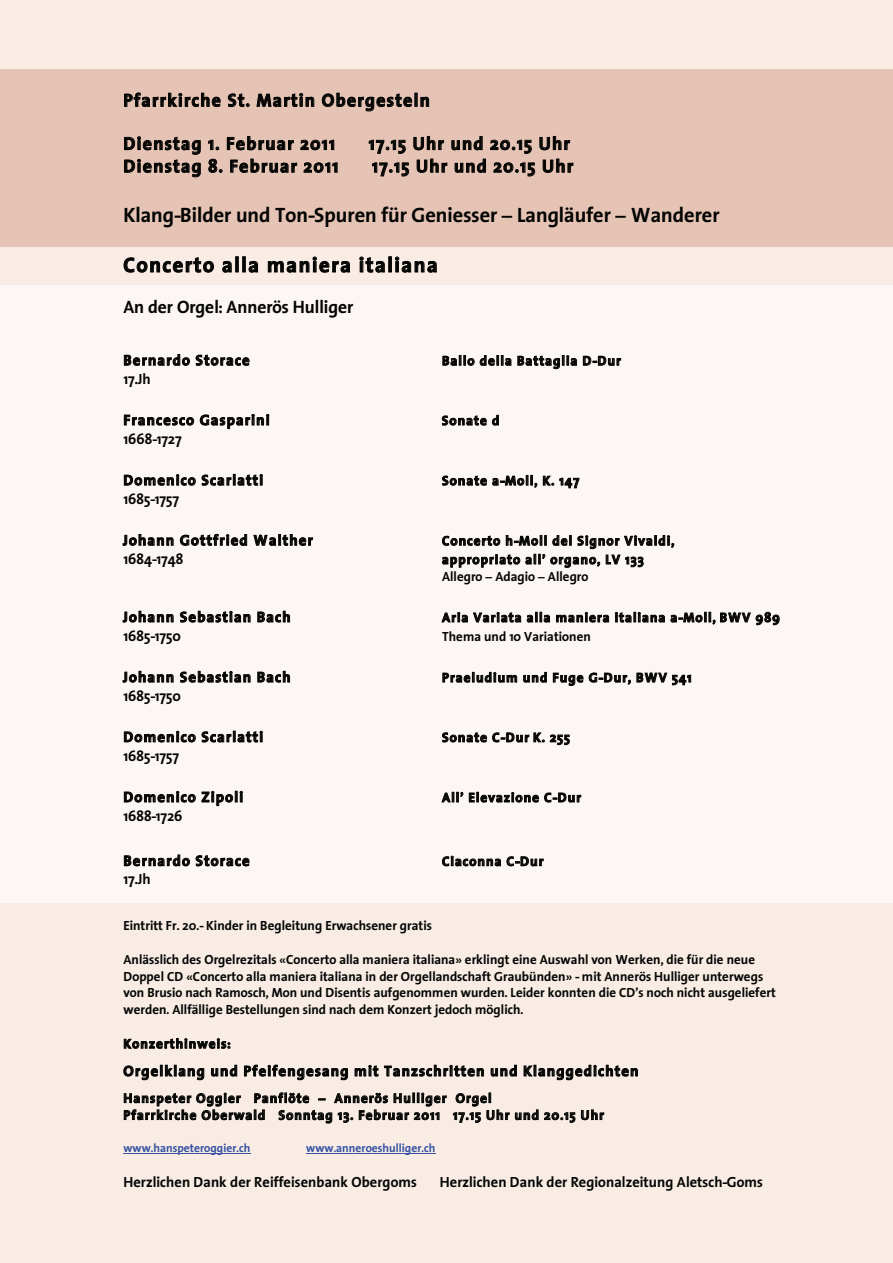
<style>
.page{position:relative;width:893px;height:1263px;background:#f8ece5}
.page>*{position:absolute;margin:0;border:0;box-sizing:border-box;transform-origin:0 0}
.t1{font:700 20.85px "Thesis Sans";letter-spacing:.005em;color:#040503}
.t2{font:700 20.85px "Thesis Sans";letter-spacing:.085em;color:#040503}
.t3{font:700 18px "Thesis Sans";letter-spacing:.085em;color:#040503}
.t4{font:700 18px "Thesis Sans";color:#040503}
.t5{font:700 14.7px "Thesis Sans";letter-spacing:.09em;color:#040503}
.t6{font:700 14.7px "Thesis Sans";letter-spacing:.01em;color:#040503}
.t7{font:700 14.7px "Thesis Sans";letter-spacing:.005em;color:#040503}
.t8{font:700 13.35px/17px "Thesis Sans";letter-spacing:.01em;color:#040503}
.t9{font:700 13.35px/17.2px "Thesis Sans";letter-spacing:.09em;color:#040503}
.t10{font:700 11.85px "Thesis Sans";letter-spacing:.005em;color:#3853a3}
</style>
<div class="page">
<div style="left:0;top:69px;width:893px;height:178px;background:#e5c4b5"></div>
<div style="left:0;top:285px;width:893px;height:617px;background:#fcf7f4"></div>
<svg style="left:124px;top:93px;width:97px;height:14px"></svg>
<svg style="left:228px;top:93px;width:21px;height:14px"></svg>
<svg style="left:257px;top:93px;width:57px;height:15px"></svg>
<svg style="left:322px;top:93px;width:107px;height:18px"></svg>
<svg style="left:208px;top:140px;width:11px;height:10px"></svg>
<svg style="left:227px;top:136px;width:67px;height:14px"></svg>
<svg style="left:300px;top:140px;width:34px;height:10px"></svg>
<svg style="left:124px;top:136px;width:77px;height:41px"></svg>
<svg style="left:208px;top:159px;width:14px;height:14px"></svg>
<svg style="left:230px;top:159px;width:67px;height:14px"></svg>
<svg style="left:304px;top:162px;width:33px;height:11px"></svg>
<svg style="left:369px;top:136px;width:204px;height:40px"></svg>
<svg style="left:124px;top:257px;width:90px;height:16px"></svg>
<svg style="left:222px;top:261px;width:10px;height:12px"></svg>
<div style="left:235px;top:256px;width:4px;height:16px;border:1px solid #040503"></div>
<div style="left:242px;top:256px;width:4px;height:16px;border:1px solid #040503"></div>
<svg style="left:249px;top:261px;width:9px;height:12px"></svg>
<svg style="left:268px;top:257px;width:82px;height:16px"></svg>
<svg style="left:360px;top:257px;width:25px;height:16px"></svg>
<div style="left:388px;top:256px;width:4px;height:16px;border:1px solid #040503"></div>
<svg style="left:395px;top:257px;width:42px;height:16px"></svg>
<svg style="left:124px;top:354px;width:66px;height:12px"></svg>
<svg style="left:196px;top:355px;width:53px;height:11px"></svg>
<svg style="left:443px;top:355px;width:31px;height:11px"></svg>
<svg style="left:480px;top:355px;width:31px;height:11px"></svg>
<svg style="left:518px;top:355px;width:59px;height:14px"></svg>
<svg style="left:583px;top:356px;width:38px;height:10px"></svg>
<svg style="left:124px;top:415px;width:70px;height:11px"></svg>
<svg style="left:200px;top:414px;width:69px;height:15px"></svg>
<svg style="left:442px;top:415px;width:57px;height:10px"></svg>
<svg style="left:124px;top:474px;width:72px;height:12px"></svg>
<svg style="left:202px;top:474px;width:61px;height:12px"></svg>
<svg style="left:442px;top:474px;width:137px;height:14px"></svg>
<svg style="left:123px;top:534px;width:51px;height:12px"></svg>
<svg style="left:180px;top:534px;width:67px;height:12px"></svg>
<svg style="left:254px;top:534px;width:59px;height:12px"></svg>
<svg style="left:442px;top:535px;width:233px;height:33px"></svg>
<svg style="left:123px;top:611px;width:51px;height:11px"></svg>
<svg style="left:180px;top:611px;width:70px;height:11px"></svg>
<svg style="left:258px;top:611px;width:32px;height:11px"></svg>
<svg style="left:442px;top:611px;width:79px;height:12px"></svg>
<svg style="left:527px;top:612px;width:23px;height:10px"></svg>
<svg style="left:556px;top:612px;width:53px;height:10px"></svg>
<svg style="left:615px;top:612px;width:50px;height:10px"></svg>
<svg style="left:671px;top:611px;width:108px;height:15px"></svg>
<svg style="left:123px;top:671px;width:51px;height:12px"></svg>
<svg style="left:180px;top:671px;width:70px;height:12px"></svg>
<svg style="left:258px;top:671px;width:32px;height:12px"></svg>
<svg style="left:443px;top:672px;width:74px;height:10px"></svg>
<svg style="left:523px;top:672px;width:24px;height:10px"></svg>
<svg style="left:553px;top:673px;width:30px;height:13px"></svg>
<svg style="left:589px;top:673px;width:42px;height:12px"></svg>
<svg style="left:637px;top:671px;width:54px;height:15px"></svg>
<svg style="left:124px;top:731px;width:72px;height:11px"></svg>
<svg style="left:202px;top:731px;width:61px;height:11px"></svg>
<svg style="left:442px;top:732px;width:128px;height:13px"></svg>
<svg style="left:124px;top:791px;width:72px;height:11px"></svg>
<svg style="left:202px;top:791px;width:41px;height:15px"></svg>
<svg style="left:442px;top:791px;width:139px;height:12px"></svg>
<svg style="left:124px;top:854px;width:66px;height:12px"></svg>
<svg style="left:196px;top:855px;width:53px;height:11px"></svg>
<svg style="left:442px;top:856px;width:59px;height:10px"></svg>
<svg style="left:507px;top:856px;width:37px;height:10px"></svg>
<svg style="left:124px;top:1038px;width:106px;height:11px"></svg>
<svg style="left:123px;top:1065px;width:81px;height:15px"></svg>
<svg style="left:211px;top:1065px;width:26px;height:11px"></svg>
<svg style="left:244px;top:1065px;width:104px;height:15px"></svg>
<svg style="left:355px;top:1065px;width:23px;height:11px"></svg>
<svg style="left:384px;top:1065px;width:100px;height:11px"></svg>
<svg style="left:491px;top:1065px;width:26px;height:11px"></svg>
<svg style="left:524px;top:1065px;width:114px;height:15px"></svg>
<svg style="left:124px;top:1092px;width:323px;height:31px"></svg>
<svg style="left:453px;top:1093px;width:85px;height:30px"></svg>
<svg style="left:544px;top:1112px;width:31px;height:11px"></svg>
<svg style="left:581px;top:1109px;width:23px;height:11px"></svg>
<hr style="left:123px;top:1153px;width:127px;height:1px;background:#3853a3">
<hr style="left:306px;top:1153px;width:130px;height:1px;background:#3853a3">
<h2 class="t3" style="left:123px;top:90px;width:308px">Pfarrkirche St. Martin Obergesteln</h2>
<h2 class="t3" style="left:123px;top:134px;width:213px">Dienstag 1. Februar 2011</h2>
<h2 class="t3" style="left:369px;top:134px;width:202px">17.15 Uhr und 20.15 Uhr</h2>
<h2 class="t3" style="left:123px;top:156px;width:216px">Dienstag 8. Februar 2011</h2>
<h2 class="t3" style="left:372px;top:156px;width:202px">17.15 Uhr und 20.15 Uhr</h2>
<h1 class="t1" style="left:123px;top:203px;width:598px">Klang-Bilder und Ton-Spuren für Geniesser – Langläufer – Wanderer</h1>
<h1 class="t2" style="left:123px;top:254px;width:316px">Concerto alla maniera italiana</h1>
<h2 class="t4" style="left:123px;top:297px;width:231px">An der Orgel: Annerös Hulliger</h2>
<p class="t5" style="left:123px;top:352px;width:128px">Bernardo Storace</p>
<p class="t9" style="left:442px;top:353px;width:180px">Ballo della Battaglia D-Dur</p>
<p class="t5" style="left:123px;top:371px;width:29px">17.Jh</p>
<p class="t5" style="left:123px;top:412px;width:148px">Francesco Gasparini</p>
<p class="t8" style="left:442px;top:413px;width:59px">Sonate d</p>
<p class="t7" style="left:123px;top:431px;width:60px">1668-1727</p>
<p class="t5" style="left:123px;top:472px;width:141px">Domenico Scarlatti</p>
<p class="t9" style="left:442px;top:473px;width:139px">Sonate a-Moll, K. 147</p>
<p class="t7" style="left:123px;top:491px;width:57px">1685-1757</p>
<p class="t5" style="left:123px;top:532px;width:191px">Johann Gottfried Walther</p>
<p class="t9" style="left:442px;top:533px;width:234px">Concerto h-Moll del Signor Vivaldi,</p>
<p class="t7" style="left:123px;top:551px;width:61px">1684-1748</p>
<p class="t9" style="left:442px;top:552px;width:203px">appropriato all’ organo, LV 133<br>Allegro – Adagio – Allegro</p>
<p class="t5" style="left:123px;top:609px;width:169px">Johann Sebastian Bach</p>
<p class="t9" style="left:442px;top:609px;width:339px">Aria Variata alla maniera italiana a-Moll, BWV 989</p>
<p class="t7" style="left:123px;top:628px;width:59px">1685-1750</p>
<p class="t8" style="left:442px;top:628px;width:150px">Thema und 10 Variationen</p>
<p class="t5" style="left:123px;top:669px;width:169px">Johann Sebastian Bach</p>
<p class="t9" style="left:442px;top:670px;width:251px">Praeludium und Fuge G-Dur, BWV 541</p>
<p class="t7" style="left:123px;top:688px;width:59px">1685-1750</p>
<p class="t5" style="left:123px;top:729px;width:141px">Domenico Scarlatti</p>
<p class="t9" style="left:442px;top:729px;width:129px">Sonate C-Dur K. 255</p>
<p class="t7" style="left:123px;top:748px;width:57px">1685-1757</p>
<p class="t5" style="left:123px;top:789px;width:121px">Domenico Zipoli</p>
<p class="t9" style="left:442px;top:789px;width:140px">All’ Elevazione C-Dur</p>
<p class="t7" style="left:123px;top:808px;width:61px">1688-1726</p>
<p class="t5" style="left:123px;top:853px;width:128px">Bernardo Storace</p>
<p class="t9" style="left:442px;top:853px;width:103px">Ciaconna C-Dur</p>
<p class="t5" style="left:123px;top:871px;width:29px">17.Jh</p>
<p class="t8" style="left:123px;top:918px;width:310px">Eintritt Fr. 20.- Kinder in Begleitung Erwachsener gratis</p>
<p class="t8" style="left:123px;top:951px;width:654px">Anlässlich des Orgelrezitals «Concerto alla maniera italiana» erklingt eine Auswahl von Werken, die für die neue Doppel CD «Concerto alla maniera italiana in der Orgellandschaft Graubünden» - mit Annerös Hulliger unterwegs von Brusio nach Ramosch, Mon und Disentis aufgenommen wurden. Leider konnten die CD’s noch nicht ausgeliefert werden. Allfällige Bestellungen sind nach dem Konzert jedoch möglich.</p>
<p class="t9" style="left:123px;top:1036px;width:108px">Konzerthinweis:</p>
<p class="t5" style="left:123px;top:1063px;width:516px">Orgelklang und Pfeifengesang mit Tanzschritten und Klanggedichten</p>
<p class="t9" style="left:123px;top:1090px;width:482px">Hanspeter Oggier Panflöte – Annerös Hulliger Orgel<br>Pfarrkirche Oberwald Sonntag 13. Februar 2011 17.15 Uhr und 20.15 Uhr</p>
<p class="t10" style="left:123px;top:1141px;width:128px">www.hanspeteroggier.ch</p>
<p class="t10" style="left:306px;top:1141px;width:131px">www.anneroeshulliger.ch</p>
<p class="t6" style="left:123px;top:1173px;width:295px">Herzlichen Dank der Reiffeisenbank Obergoms</p>
<p class="t6" style="left:440px;top:1173px;width:325px">Herzlichen Dank der Regionalzeitung Aletsch-Goms</p>
</div>
